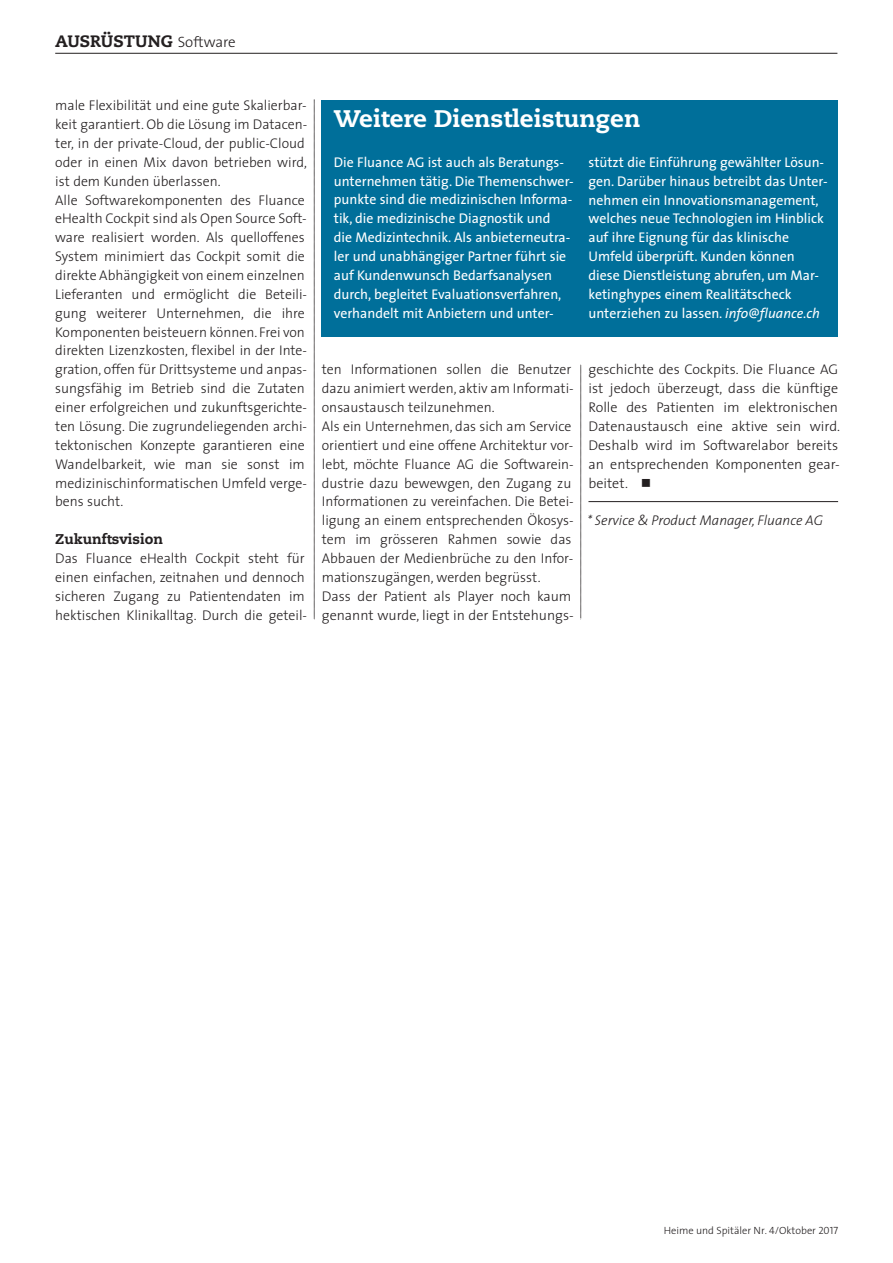
<style>
.page{position:relative;width:893px;height:1263px;background:#fff}
.page>*{position:absolute;margin:0;border:0;box-sizing:border-box;transform-origin:0 0}
.t1{font:800 24px "Caecilia";color:#fff}
.t2{font:800 16.5px "Caecilia";color:#231f20}
.t3{font:300 14.1px/18.9px "The Sans";color:#231f20}
.t4{font:14.1px/18.9px "The Sans";color:#fff}
.t5{font:italic 300 14.1px "The Sans";color:#231f20}
.t6{font:800 14.1px "Caecilia";color:#231f20}
.t7{font:300 10.5px "The Sans";color:#231f20}
.s1{font-family:"The Sans";font-weight:300;font-size:15px}
.s2{font-style:italic}
.s3{font-family:"The Sans Light Caps";font-weight:400}
</style>
<div class="page">
<hr style="left:588px;top:501px;width:250px;height:1px;background:#231f20">
<div style="left:322px;top:125px;width:516px;height:211px;background:#006f9a"></div>
<div style="left:322px;top:97px;width:516px;height:43px;background:#006f9a"></div>
<hr style="left:55px;top:53px;width:782px;height:1px;background:#231f20">
<svg style="left:314px;top:100px;width:1px;height:520px"></svg>
<svg style="left:580px;top:364px;width:1px;height:256px"></svg>
<div style="left:317px;top:88px;width:528px;height:12px;background:#fff"></div>
<p class="t2" style="left:55px;top:34px;width:182px">AUSRÜSTUNG <span class="s1">Software</span></p>
<p class="t3" style="left:55px;top:97px;width:253px">male Flexibilität und eine gute Skalierbar&shy;keit garantiert. Ob die Lösung im Datacen&shy;ter, in der private-Cloud, der public-Cloud oder in einen Mix davon betrieben wird, ist dem Kunden überlassen.<br>Alle Softwarekomponenten des Fluance eHealth Cockpit sind als Open Source Soft&shy;ware realisiert worden. Als quelloffenes System minimiert das Cockpit somit die direkte Abhängigkeit von einem einzelnen Lieferanten und ermöglicht die Beteili&shy;gung weiterer Unternehmen, die ihre Komponenten beisteuern können. Frei von direkten Lizenzkosten, flexibel in der Inte&shy;gration, offen für Drittsysteme und anpas&shy;sungsfähig im Betrieb sind die Zutaten einer erfolgreichen und zukunftsgerichte&shy;ten Lösung. Die zugrundeliegenden archi&shy;tektonischen Konzepte garantieren eine Wandelbarkeit, wie man sie sonst im medizinischinformatischen Umfeld verge&shy;bens sucht.</p>
<p class="t6" style="left:55px;top:533px;width:109px">Zukunftsvision</p>
<p class="t3" style="left:55px;top:550px;width:253px">Das Fluance eHealth Cockpit steht für einen einfachen, zeitnahen und dennoch sicheren Zugang zu Patientendaten im hektischen Klinikalltag. Durch die geteil-</p>
<h1 class="t1" style="left:334px;top:109px;width:308px">Weitere Dienstleistungen</h1>
<p class="t4" style="left:334px;top:154px;width:241px">Die Fluance AG ist auch als Beratungs&shy;unternehmen tätig. Die Themenschwer&shy;punkte sind die medizinischen Informa&shy;tik, die medizinische Diagnostik und<br>die Medizintechnik. Als anbieterneutra&shy;ler und unabhängiger Partner führt sie auf Kundenwunsch Bedarfsanalysen durch, begleitet Evaluationsverfahren, verhandelt mit Anbietern und unter-</p>
<p class="t4" style="left:588px;top:154px;width:240px">stützt die Einführung gewählter Lösun&shy;gen. Darüber hinaus betreibt das Unter&shy;nehmen ein Innovationsmanagement, welches neue Technologien im Hinblick auf ihre Eignung für das klinische Umfeld überprüft. Kunden können diese Dienstleistung abrufen, um Mar&shy;ketinghypes einem Realitätscheck unterziehen zu lassen. <span class="s2">info@fluance.ch</span></p>
<p class="t3" style="left:322px;top:361px;width:253px">ten Informationen sollen die Benutzer dazu animiert werden, aktiv am Informati&shy;onsaustausch teilzunehmen.<br>Als ein Unternehmen, das sich am Service orientiert und eine offene Architektur vor&shy;lebt, möchte Fluance AG die Softwarein&shy;dustrie dazu bewewgen, den Zugang zu Informationen zu vereinfachen. Die Betei&shy;ligung an einem entsprechenden Ökosys&shy;tem im grösseren Rahmen sowie das Abbauen der Medienbrüche zu den Infor&shy;mationszugängen, werden begrüsst.<br>Dass der Patient als Player noch kaum genannt wurde, liegt in der Entstehungs-</p>
<p class="t3" style="left:588px;top:361px;width:253px">geschichte des Cockpits. Die Fluance AG ist jedoch überzeugt, dass die künftige Rolle des Patienten im elektronischen Datenaustausch eine aktive sein wird.<br>Deshalb wird im Softwarelabor bereits an entsprechenden Komponenten gear&shy;beitet. ■</p>
<p class="t5" style="left:587px;top:515px;width:237px">* Service &amp; Product Manager, Fluance AG</p>
<p class="t7" style="left:663px;top:1226px;width:176px">Heime und Spitäler Nr. <span class="s3">4/</span>Oktober <span class="s3">2017</span></p>
</div>
